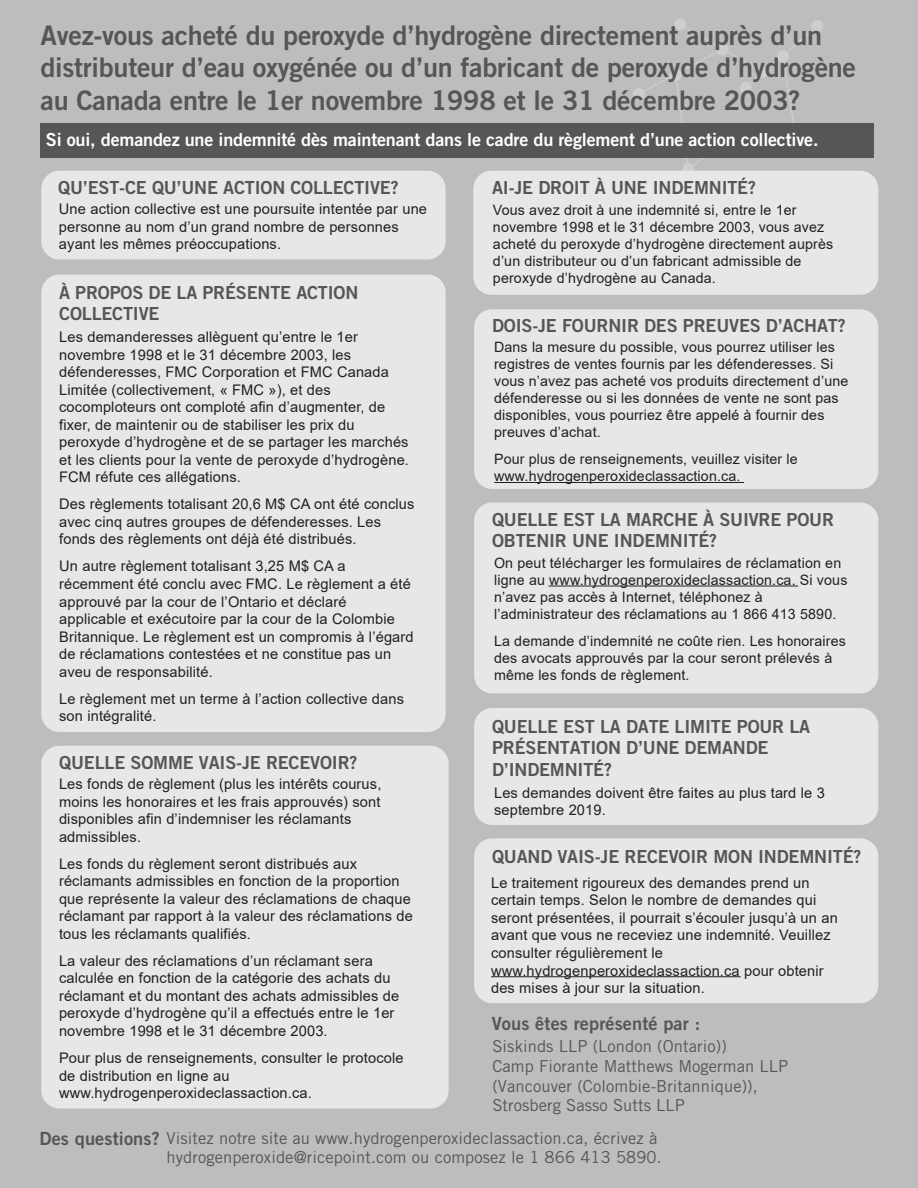
<style>
.page{position:relative;width:918px;height:1188px;background:#bdbcbe}
.page>*{position:absolute;margin:0;border:0;box-sizing:border-box;transform-origin:0 0}
.t1{font:27px/32.4px "Trade Gothic LT Std Bd 2";letter-spacing:-.01em;color:#565656}
.t2{font:18.15px "Trade Gothic LT Std Bd 2";letter-spacing:.005em;color:#565656}
.t3{font:18px/21.6px "Trade Gothic LT Std Bd 2";letter-spacing:-.01em;color:#565656}
.t4{font:18px "Trade Gothic LT Std Bd 2";letter-spacing:-.01em;color:#fff}
.t5{font:16.5px/19.8px "Trade Gothic LT Std";letter-spacing:.005em;color:#565656}
.t6{font:14.7px/17.5px "Arial";letter-spacing:.01em;color:#231f20}
.t7{font:14.25px/17.1px "Arial";letter-spacing:.01em;color:#231f20}
.s1{font-family:"Trade Gothic LT Std Bd 2";font-size:18.15px}
</style>
<div class="page">
<svg style="left:633px;top:19px;width:190px;height:152px"></svg>
<div style="left:40px;top:123px;width:834px;height:35px;background:#565656"></div>
<div style="left:41px;top:746px;width:408px;height:362px;background:#e6e7e9;border-radius:18px"></div>
<div style="left:474px;top:502px;width:404px;height:191px;background:#e6e7e9;border-radius:18px"></div>
<div style="left:474px;top:708px;width:404px;height:117px;background:#e6e7e9;border-radius:18px"></div>
<div style="left:474px;top:838px;width:404px;height:165px;background:#e6e7e9;border-radius:18px"></div>
<div style="left:473px;top:171px;width:405px;height:124px;background:#e6e7e9;border-radius:18px"></div>
<div style="left:41px;top:171px;width:405px;height:89px;background:#e6e7e9;border-radius:18px"></div>
<div style="left:41px;top:274px;width:405px;height:458px;background:#e6e7e9;border-radius:18px"></div>
<div style="left:474px;top:309px;width:404px;height:180px;background:#e6e7e9;border-radius:18px"></div>
<hr style="left:494px;top:482px;width:250px;height:1px;background:#231f20">
<hr style="left:548px;top:586px;width:250px;height:1px;background:#231f20">
<hr style="left:491px;top:976px;width:250px;height:1px;background:#231f20">
<h1 class="t1" style="left:40px;top:19px;width:817px">Avez-vous acheté du peroxyde d’hydrogène directement auprès d’un distributeur d’eau oxygénée ou d’un fabricant de peroxyde d’hydrogène au Canada entre le 1er novembre 1998 et le 31 décembre 2003?</h1>
<p class="t4" style="left:46px;top:129px;width:774px">Si oui, demandez une indemnité dès maintenant dans le cadre du règlement d’une action collective.</p>
<p class="t3" style="left:58px;top:176px;width:342px">QU’EST-CE QU’UNE ACTION COLLECTIVE?</p>
<p class="t6" style="left:59px;top:200px;width:370px">Une action collective est une poursuite intentée par une personne au nom d’un grand nombre de personnes ayant les mêmes préoccupations.</p>
<p class="t3" style="left:59px;top:281px;width:301px">À PROPOS DE LA PRÉSENTE ACTION<br>COLLECTIVE</p>
<p class="t6" style="left:59px;top:328px;width:351px">Les demanderesses allèguent qu’entre le 1er novembre 1998 et le 31 décembre 2003, les défenderesses, FMC Corporation et FMC Canada Limitée (collectivement, « FMC »), et des cocomploteurs ont comploté afin d’augmenter, de fixer, de maintenir ou de stabiliser les prix du peroxyde d’hydrogène et de se partager les marchés et les clients pour la vente de peroxyde d’hydrogène.<br>FCM réfute ces allégations.</p>
<p class="t6" style="left:59px;top:495px;width:357px">Des règlements totalisant 20,6 M$ CA ont été conclus avec cinq autres groupes de défenderesses. Les fonds des règlements ont déjà été distribués.</p>
<p class="t6" style="left:59px;top:557px;width:356px">Un autre règlement totalisant 3,25 M$ CA a récemment été conclu avec FMC. Le règlement a été approuvé par la cour de l’Ontario et déclaré applicable et exécutoire par la cour de la Colombie Britannique. Le règlement est un compromis à l’égard de réclamations contestées et ne constitue pas un aveu de responsabilité.</p>
<p class="t6" style="left:59px;top:690px;width:346px">Le règlement met un terme à l’action collective dans son intégralité.</p>
<p class="t3" style="left:59px;top:751px;width:300px">QUELLE SOMME VAIS-JE RECEVOIR?</p>
<p class="t6" style="left:59px;top:775px;width:324px">Les fonds de règlement (plus les intérêts courus, moins les honoraires et les frais approuvés) sont disponibles afin d’indemniser les réclamants admissibles.</p>
<p class="t6" style="left:59px;top:855px;width:355px">Les fonds du règlement seront distribués aux réclamants admissibles en fonction de la proportion que représente la valeur des réclamations de chaque réclamant par rapport à la valeur des réclamations de tous les réclamants qualifiés.</p>
<p class="t6" style="left:59px;top:952px;width:342px">La valeur des réclamations d’un réclamant sera calculée en fonction de la catégorie des achats du réclamant et du montant des achats admissibles de peroxyde d’hydrogène qu’il a effectués entre le 1er novembre 1998 et le 31 décembre 2003.</p>
<p class="t6" style="left:59px;top:1049px;width:346px">Pour plus de renseignements, consulter le protocole de distribution en ligne au www.hydrogenperoxideclassaction.ca.</p>
<p class="t3" style="left:492px;top:176px;width:266px">AI-JE DROIT À UNE INDEMNITÉ?</p>
<p class="t7" style="left:493px;top:201px;width:342px">Vous avez droit à une indemnité si, entre le 1er novembre 1998 et le 31 décembre 2003, vous avez acheté du peroxyde d’hydrogène directement auprès d’un distributeur ou d’un fabricant admissible de peroxyde d’hydrogène au Canada.</p>
<p class="t3" style="left:492px;top:314px;width:355px">DOIS-JE FOURNIR DES PREUVES D’ACHAT?</p>
<p class="t7" style="left:494px;top:338px;width:356px">Dans la mesure du possible, vous pourrez utiliser les registres de ventes fournis par les défenderesses. Si vous n’avez pas acheté vos produits directement d’une défenderesse ou si les données de vente ne sont pas disponibles, vous pourriez être appelé à fournir des preuves d’achat.</p>
<p class="t7" style="left:494px;top:451px;width:305px">Pour plus de renseignements, veuillez visiter le www.hydrogenperoxideclassaction.ca.</p>
<p class="t3" style="left:492px;top:508px;width:344px">QUELLE EST LA MARCHE À SUIVRE POUR<br>OBTENIR UNE INDEMNITÉ?</p>
<p class="t7" style="left:494px;top:554px;width:355px">On peut télécharger les formulaires de réclamation en ligne au www.hydrogenperoxideclassaction.ca. Si vous n’avez pas accès à Internet, téléphonez à l’administrateur des réclamations au 1 866 413 5890.</p>
<p class="t7" style="left:494px;top:633px;width:353px">La demande d’indemnité ne coûte rien. Les honoraires des avocats approuvés par la cour seront prélevés à même les fonds de règlement.</p>
<p class="t3" style="left:492px;top:715px;width:320px">QUELLE EST LA DATE LIMITE POUR LA<br>PRÉSENTATION D’UNE DEMANDE<br>D’INDEMNITÉ?</p>
<p class="t6" style="left:494px;top:784px;width:332px">Les demandes doivent être faites au plus tard le 3 septembre 2019.</p>
<p class="t3" style="left:492px;top:846px;width:371px">QUAND VAIS-JE RECEVOIR MON INDEMNITÉ?</p>
<p class="t6" style="left:491px;top:874px;width:348px">Le traitement rigoureux des demandes prend un certain temps. Selon le nombre de demandes qui seront présentées, il pourrait s’écouler jusqu’à un an avant que vous ne receviez une indemnité. Veuillez consulter régulièrement le www.hydrogenperoxideclassaction.ca pour obtenir des mises à jour sur la situation.</p>
<p class="t2" style="left:492px;top:1012px;width:210px">Vous êtes représenté par :</p>
<p class="t5" style="left:492px;top:1036px;width:297px">Siskinds LLP (London (Ontario))<br>Camp Fiorante Matthews Mogerman LLP (Vancouver (Colombie-Britannique)), Strosberg Sasso Sutts LLP</p>
<p class="t5" style="left:40px;top:1128px;width:619px"><span class="s1">Des questions?</span> Visitez notre site au www.hydrogenperoxideclassaction.ca, écrivez à</p>
<p class="t5" style="left:166px;top:1147px;width:497px">hydrogenperoxide@ricepoint.com ou composez le 1 866 413 5890.</p>
</div>
